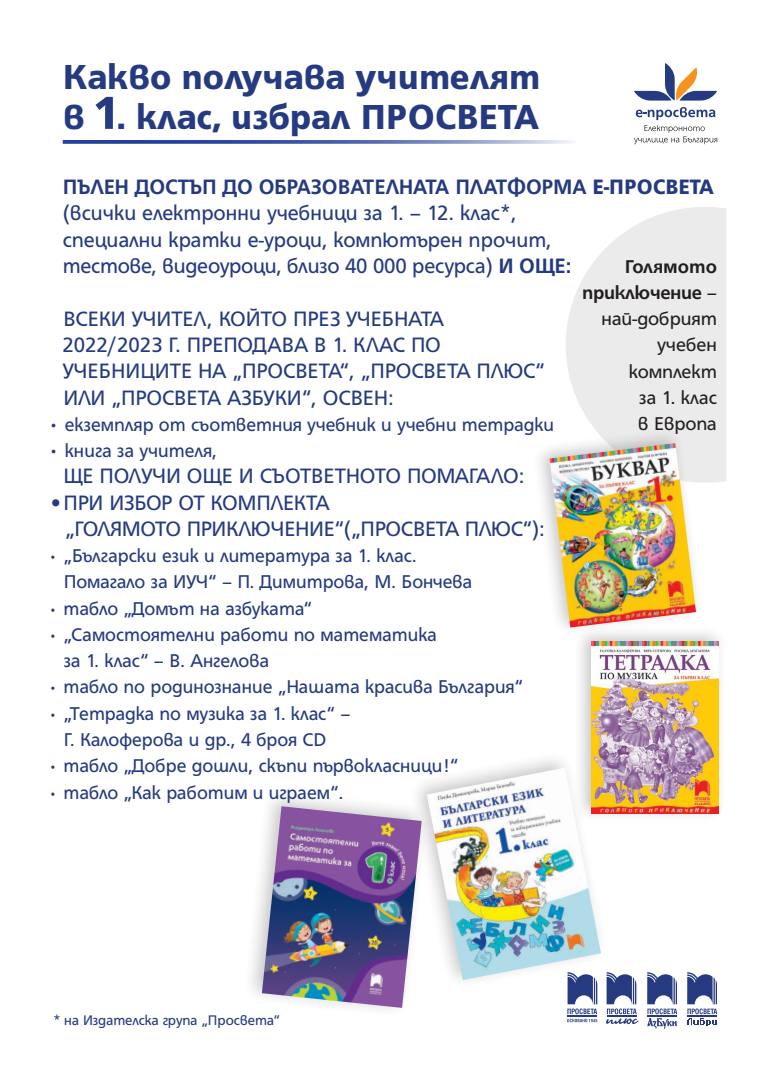
<style>
.page{position:relative;width:780px;height:1088px;background:#fff}
.page>*{position:absolute;margin:0;border:0;box-sizing:border-box;transform-origin:0 0}
.t1{font:900 37.5px/40px "HS Grotesk Bg";color:#253a80}
.t2{font:22.5px/26.2px "HS Grotesk Bg";letter-spacing:-.01em;color:#253a80}
.t3{font:20px/26.2px "HS Grotesk Bg";color:#253a80}
.t4{font:20px/26.2px "HS Grotesk Bg";color:#231f20;text-align:right}
.t5{font:15px "HS Grotesk Bg";color:#253a80}
.s1{font-size:50px}
.s2{font-weight:700}
.s3{font-weight:900}
.s4{font-weight:900;font-size:17.5px}
</style>
<div class="page">
<svg style="left:606px;top:972px;width:32px;height:52px"></svg>
<svg style="left:647px;top:972px;width:30px;height:57px"></svg>
<svg style="left:567px;top:990px;width:30px;height:32px"></svg>
<hr style="left:567px;top:1016px;width:30px;height:1px;background:#253a80">
<svg style="left:687px;top:972px;width:30px;height:54px"></svg>
<svg style="left:566px;top:207px;width:160px;height:276px;fill:#ecebeb"></svg>
<div style="left:572px;top:625px;width:155px;height:198px;background:#231f20;opacity:.25"></div>
<img style="left:591px;top:641px;width:127px;height:172px">
<div style="left:532px;top:427px;width:171px;height:210px;background:#231f20;opacity:.25"></div>
<img style="left:549px;top:443px;width:147px;height:184px">
<div style="left:407px;top:750px;width:202px;height:240px;background:#231f20;opacity:.25"></div>
<img style="left:427px;top:768px;width:174px;height:212px">
<div style="left:242px;top:788px;width:188px;height:230px;background:#231f20;opacity:.25"></div>
<img style="left:262px;top:806px;width:159px;height:202px">
<svg style="left:63px;top:140px;width:508px;height:4px"></svg>
<svg style="left:634px;top:63px;width:83px;height:38px"></svg>
<svg style="left:634px;top:107px;width:83px;height:37px"></svg>
<h1 class="t1" style="left:63px;top:57px;width:479px">Какво получава учителят в <span class="s1">1</span>. клас, избрал ПРОСВЕТА</h1>
<p class="t2" style="left:63px;top:174px;width:652px"><span class="s2">ПЪЛЕН ДОСТЪП ДО ОБРАЗОВАТЕЛНАТА ПЛАТФОРМА</span> <span class="s3">Е-ПРОСВЕТА </span>(всички електронни учебници за 1. – 12. клас*,<br>специални кратки е-уроци, компютърен прочит,<br>тестове, видеоуроци, близо 40 000 ресурса) <span class="s2">И ОЩЕ:</span></p>
<p class="t2" style="left:62px;top:306px;width:483px">ВСЕКИ УЧИТЕЛ, КОЙТО ПРЕЗ УЧЕБНАТА 2022/2023 Г. ПРЕПОДАВА В 1. КЛАС ПО УЧЕБНИЦИТЕ НА „ПРОСВЕТА“, „ПРОСВЕТА ПЛЮС“ ИЛИ „ПРОСВЕТА АЗБУКИ“, ОСВЕН:</p>
<p class="t3" style="left:48px;top:412px;width:507px"><span class="s3">•</span> екземпляр от съответния учебник и учебни тетрадки</p>
<p class="t3" style="left:48px;top:438px;width:170px"><span class="s3">•</span> книга за учителя,</p>
<p class="t2" style="left:63px;top:463px;width:462px">ЩЕ ПОЛУЧИ ОЩЕ И СЪОТВЕТНОТО ПОМАГАЛО:</p>
<p class="t2" style="left:65px;top:490px;width:481px;text-indent:-14px">• ПРИ ИЗБОР ОТ КОМПЛЕКТА<br>„ГОЛЯМОТО ПРИКЛЮЧЕНИЕ“(„ПРОСВЕТА ПЛЮС“):</p>
<p class="t3" style="left:64px;top:543px;width:410px;text-indent:-15px"><span class="s4">•</span> „Български език и литература за 1. клас.<br>Помагало за ИУЧ“ – П. Димитрова, М. Бончева</p>
<p class="t3" style="left:48px;top:595px;width:265px"><span class="s4">•</span> табло „Домът на азбуката“</p>
<p class="t3" style="left:64px;top:622px;width:375px;text-indent:-15px"><span class="s4">•</span> „Самостоятелни работи по математика за 1. клас“ – В. Ангелова</p>
<p class="t3" style="left:48px;top:674px;width:476px"><span class="s4">•</span> табло по родинознание „Нашата красива България“</p>
<p class="t3" style="left:48px;top:700px;width:303px;text-align:center"><span class="s4">•</span> „Тетрадка по музика за 1. клас“ –<br>Г. Калоферова и др., 4 броя CD</p>
<p class="t3" style="left:48px;top:753px;width:411px"><span class="s4">•</span> табло „Добре дошли, скъпи първокласници!“</p>
<p class="t3" style="left:48px;top:779px;width:297px"><span class="s4">•</span> табло „Как работим и играем“.</p>
<p class="t4" style="left:582px;top:253px;width:136px"><span class="s2">Голямото приключение</span> – най-добрият учебен комплект<br>за 1. клас<br>в Европа</p>
<p class="t5" style="left:53px;top:1013px;width:228px">* на Издателска група „Просвета“</p>
</div>
